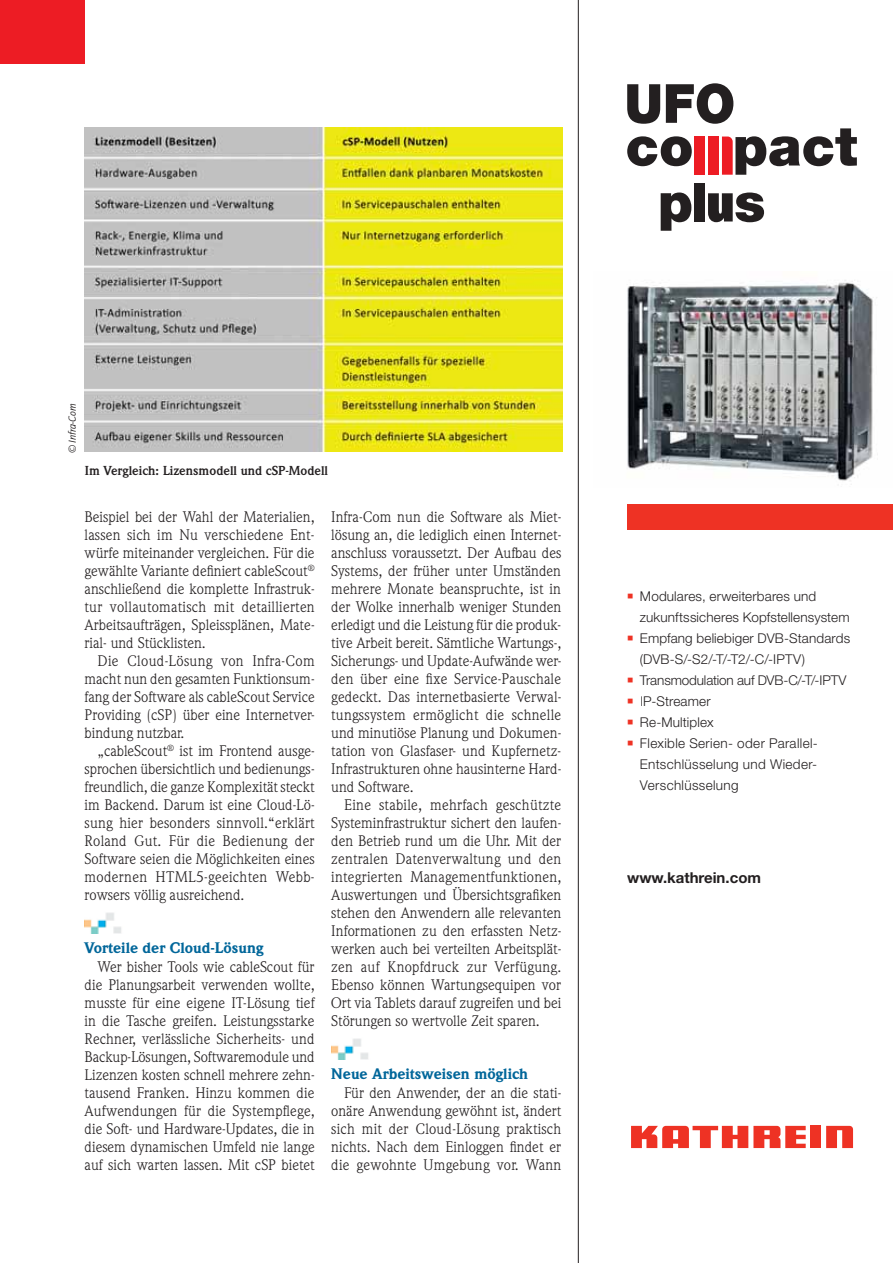
<style>
.page{position:relative;width:893px;height:1263px;background:#fff}
.page>*{position:absolute;margin:0;border:0;box-sizing:border-box;transform-origin:0 0}
.t1{font:15px/18px "Weidemann";color:#231f20;text-align:justify}
.t2{font:900 15px "Weidemann";color:#00669a}
.t3{font:700 15px "Helvetica Neue LT Std";color:#231f20}
.t4{font:300 13.5px/21px "Helvetica Neue LT Std";letter-spacing:.01em;color:#231f20}
.t5{font:300 13.5px "Helvetica Neue LT Std";letter-spacing:-.01em;color:#231f20}
.t6{font:700 12.75px "Weidemann";color:#231f20}
.t7{font:italic 10.5px "Quay Sans ITC Com";color:#231f20}
.s1{font-family:"Arial";font-weight:700;font-size:18px;color:#ee3224}
</style>
<div class="page">
<hr style="left:578px;top:0;width:1px;height:1263px;background:#231f20">
<svg style="left:661px;top:193px;width:30px;height:38px"></svg>
<div style="left:694px;top:183px;width:11px;height:39px;background:#231f20"></div>
<svg style="left:708px;top:193px;width:56px;height:29px"></svg>
<svg style="left:627px;top:83px;width:230px;height:92px"></svg>
<div style="left:627px;top:504px;width:266px;height:26px;background:#ee3224"></div>
<div style="left:810px;top:1126px;width:11px;height:22px;background:#ee3224"></div>
<svg style="left:826px;top:1126px;width:27px;height:22px"></svg>
<svg style="left:631px;top:1126px;width:175px;height:22px"></svg>
<img style="left:627px;top:280px;width:251px;height:205px">
<div style="left:0;top:0;width:85px;height:64px;background:#ed1c24"></div>
<img style="left:85px;top:912px;width:36px;height:21px">
<img style="left:331px;top:1038px;width:37px;height:21px">
<img style="left:85px;top:128px;width:477px;height:323px">
<p class="t7" style="left:68px;top:453px;width:51px;rotate:-90deg">© Infra-Com</p>
<p class="t6" style="left:85px;top:466px;width:245px">Im Vergleich: Lizensmodell und cSP-Modell</p>
<p class="t1" style="left:85px;top:509px;width:232px">Beispiel bei der Wahl der Materialien, lassen sich im Nu verschiedene Ent&shy;würfe miteinander vergleichen. Für die gewählte Variante definiert cableScout<sup>® </sup>anschließend die komplette Infrastruk&shy;tur vollautomatisch mit detaillierten Arbeitsaufträgen, Spleissplänen, Mate&shy;rial- und Stücklisten.</p>
<p class="t1" style="left:85px;top:653px;width:232px;text-indent:13px">Die Cloud-Lösung von Infra-Com macht nun den gesamten Funktionsum&shy;fang der Software als cableScout Service Providing (cSP) über eine Internetver&shy;bindung nutzbar.</p>
<p class="t1" style="left:85px;top:743px;width:232px;text-indent:13px">„cableScout<sup>®</sup> ist im Frontend ausge&shy;sprochen übersichtlich und bedienungs&shy;freundlich, die ganze Komplexität steckt im Backend. Darum ist eine Cloud-Lö&shy;sung hier besonders sinnvoll.“erklärt Roland Gut. Für die Bedienung der Software seien die Möglichkeiten eines modernen HTML5-geeichten Webb&shy;rowsers völlig ausreichend.</p>
<p class="t2" style="left:85px;top:943px;width:180px">Vorteile der Cloud-Lösung</p>
<p class="t1" style="left:85px;top:959px;width:232px;text-indent:13px">Wer bisher Tools wie cableScout für die Planungsarbeit verwenden wollte, musste für eine eigene IT-Lösung tief in die Tasche greifen. Leistungsstarke Rechner, verlässliche Sicherheits- und Backup-Lösungen, Softwaremodule und Lizenzen kosten schnell mehrere zehn&shy;tausend Franken. Hinzu kommen die Aufwendungen für die Systempflege, die Soft- und Hardware-Updates, die in diesem dynamischen Umfeld nie lange auf sich warten lassen. Mit cSP bietet</p>
<p class="t1" style="left:331px;top:509px;width:232px">Infra-Com nun die Software als Miet&shy;lösung an, die lediglich einen Internet&shy;anschluss voraussetzt. Der Aufbau des Systems, der früher unter Umständen mehrere Monate beanspruchte, ist in der Wolke innerhalb weniger Stunden erledigt und die Leistung für die produk&shy;tive Arbeit bereit. Sämtliche Wartungs-, Sicherungs- und Update-Aufwände wer&shy;den über eine fixe Service-Pauschale gedeckt. Das internetbasierte Verwal&shy;tungssystem ermöglicht die schnelle und minutiöse Planung und Dokumen&shy;tation von Glasfaser- und Kupfernetz-Infrastrukturen ohne hausinterne Hard&shy;und Software.</p>
<p class="t1" style="left:331px;top:797px;width:232px;text-indent:13px">Eine stabile, mehrfach geschützte Systeminfrastruktur sichert den laufen&shy;den Betrieb rund um die Uhr. Mit der zentralen Datenverwaltung und den integrierten Managementfunktionen, Auswertungen und Übersichtsgrafiken stehen den Anwendern alle relevanten Informationen zu den erfassten Netz&shy;werken auch bei verteilten Arbeitsplät&shy;zen auf Knopfdruck zur Verfügung.<br>Ebenso können Wartungsequipen vor Ort via Tablets darauf zugreifen und bei Störungen so wertvolle Zeit sparen.</p>
<p class="t2" style="left:331px;top:1069px;width:198px">Neue Arbeitsweisen möglich</p>
<p class="t1" style="left:331px;top:1085px;width:232px;text-indent:13px">Für den Anwender, der an die stati&shy;onäre Anwendung gewöhnt ist, ändert sich mit der Cloud-Lösung praktisch nichts. Nach dem Einloggen findet er die gewohnte Umgebung vor. Wann</p>
<p class="t4" style="left:640px;top:587px;width:211px;text-indent:-13px"><span class="s1">-</span> Modulares, erweiterbares und zukunftssicheres Kopfstellensystem</p>
<p class="t4" style="left:640px;top:629px;width:212px;text-indent:-13px"><span class="s1">-</span> Empfang beliebiger DVB-Standards (DVB-S/-S2/-T/-T2/-C/-IPTV)</p>
<p class="t5" style="left:627px;top:675px;width:221px"><span class="s1">-</span> Transmodulation auf DVB-C/-T/-IPTV</p>
<p class="t4" style="left:627px;top:692px;width:85px"><span class="s1">-</span> IP-Streamer</p>
<p class="t4" style="left:627px;top:713px;width:88px"><span class="s1">-</span> Re-Multiplex</p>
<p class="t4" style="left:640px;top:734px;width:179px;text-align:justify;text-indent:-13px"><span class="s1">-</span> Flexible Serien- oder Parallel-Entschlüsselung und Wieder-Verschlüsselung</p>
<p class="t3" style="left:627px;top:869px;width:135px">www.kathrein.com</p>
</div>
